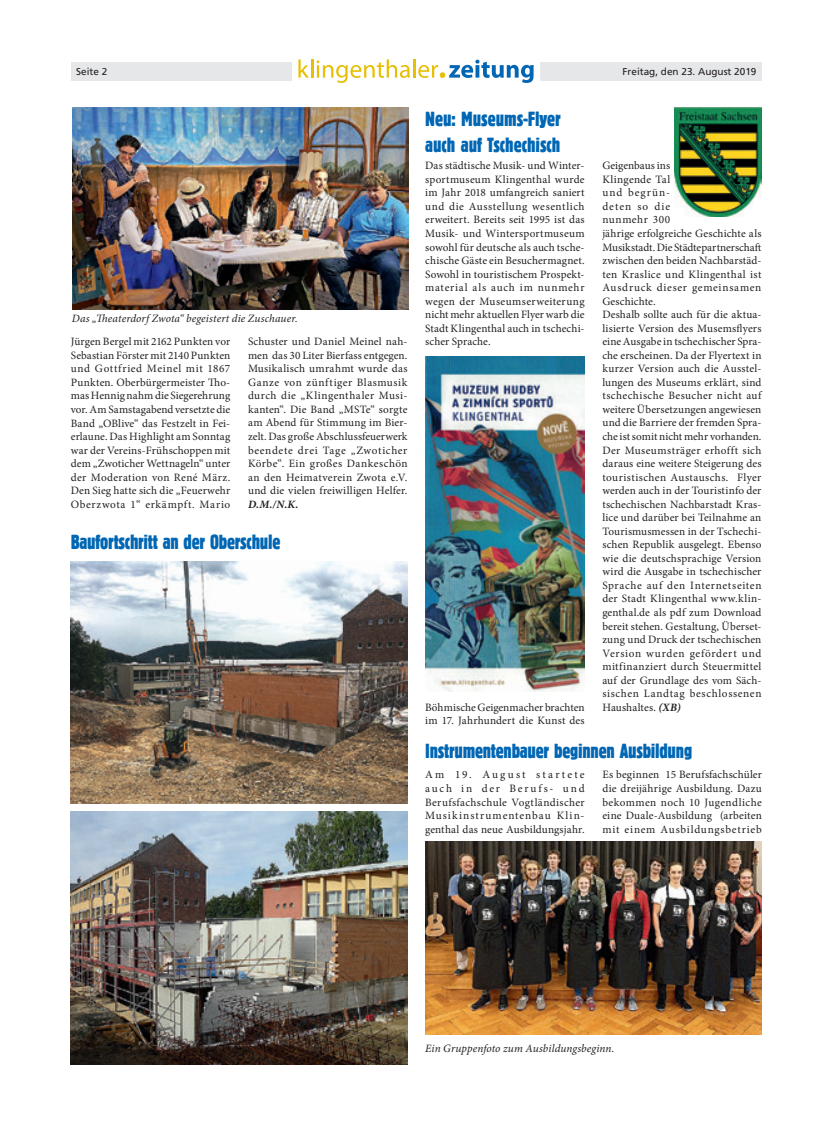
<style>
.page{position:relative;width:815px;height:1134px;background:#fff}
.page>*{position:absolute;margin:0;border:0;box-sizing:border-box;transform-origin:0 0}
.t1{font:21.25px/25.5px "Block D Regu Extr Cond";letter-spacing:-.01em;color:#0166b3}
.t2{font:11.25px/13.5px "Minion Pro";letter-spacing:.015em;color:#231f20;text-align:justify}
.t3{font:italic 11.25px "Minion Pro";letter-spacing:.01em;color:#231f20}
.t4{font:italic 700 11.25px "Minion Pro";color:#231f20}
.t5{font:10px "Frutiger";color:#231f20}
.s1{font-weight:700;font-style:italic}
</style>
<div class="page">
<div style="left:71px;top:62px;width:691px;height:19px;background:#e6e7e9"></div>
<div style="left:292px;top:53px;width:248px;height:44px;background:#fff"></div>
<svg style="left:298px;top:59px;width:236px;height:24px"></svg>
<img style="left:72px;top:108px;width:337px;height:201px">
<img style="left:71px;top:812px;width:336px;height:252px">
<img style="left:71px;top:561px;width:336px;height:243px">
<img style="left:425px;top:842px;width:337px;height:192px">
<img style="left:425px;top:356px;width:159px;height:336px">
<img style="left:674px;top:108px;width:88px;height:108px">
<p class="t5" style="left:76px;top:66px;width:33px">Seite 2</p>
<p class="t5" style="left:623px;top:66px;width:135px">Freitag, den 23. August 2019</p>
<p class="t3" style="left:72px;top:311px;width:227px">Das „Theaterdorf Zwota“ begeistert die Zuschauer.</p>
<p class="t2" style="left:71px;top:335px;width:161px">Jürgen Bergel mit 2162 Punkten vor Sebastian Förster mit 2140 Punkten und Gottfried Meinel mit 1867<br>Punkten. Oberbürgermeister Tho&shy;mas Hennig nahm die Siegerehrung vor. Am Samstagabend versetzte die Band „OBlive“ das Festzelt in Fei&shy;erlaune. Das Highlight am Sonntag war der Vereins-Frühschoppen mit dem „Zwoticher Wettnageln“ unter der Moderation von René März.<br>Den Sieg hatte sich die „Feuerwehr Oberzwota 1“ erkämpft. Mario</p>
<p class="t2" style="left:248px;top:335px;width:161px">Schuster und Daniel Meinel nah&shy;men das 30 Liter Bierfass entgegen.<br>Musikalisch umrahmt wurde das Ganze von zünftiger Blasmusik durch die „Klingenthaler Musi&shy;kanten“. Die Band „MSTe“ sorgte am Abend für Stimmung im Bier&shy;zelt. Das große Abschlussfeuerwerk beendete drei Tage „Zwoticher Körbe“. Ein großes Dankeschön an den Heimatverein Zwota e.V. und die vielen freiwilligen Helfer.</p>
<p class="t4" style="left:248px;top:496px;width:52px">D.M./N.K.</p>
<h1 class="t1" style="left:71px;top:529px;width:211px">Baufortschritt an der Oberschule</h1>
<h1 class="t1" style="left:425px;top:106px;width:137px">Neu: Museums-Flyer auch auf Tschechisch</h1>
<p class="t2" style="left:425px;top:159px;width:161px">Das städtische Musik- und Winter&shy;sportmuseum Klingenthal wurde im Jahr 2018 umfangreich saniert und die Ausstellung wesentlich erweitert. Bereits seit 1995 ist das Musik- und Wintersportmuseum sowohl für deutsche als auch tsche&shy;chische Gäste ein Besuchermagnet.<br>Sowohl in touristischem Prospekt&shy;material als auch im nunmehr wegen der Museumserweiterung nicht mehr aktuellen Flyer warb die Stadt Klingenthal auch in tschechi&shy;scher Sprache.</p>
<p class="t2" style="left:425px;top:700px;width:161px">Böhmische Geigenmacher brachten im 17. Jahrhundert die Kunst des</p>
<p class="t2" style="left:602px;top:159px;width:161px;text-align:left">Geigenbaus ins<br>Klingende Tal<br>und begrün-<br>deten so die<br>nunmehr 300<br>jährige erfolgreiche Geschichte als<br>Musikstadt. Die Städtepartnerschaft zwischen den beiden Nachbarstäd&shy;ten Kraslice und Klingenthal ist<br>Ausdruck dieser gemeinsamen<br>Geschichte.<br>Deshalb sollte auch für die aktua&shy;lisierte Version des Musemsflyers eine Ausgabe in tschechischer Spra&shy;che erscheinen. Da der Flyertext in kurzer Version auch die Ausstel&shy;lungen des Museums erklärt, sind tschechische Besucher nicht auf weitere Übersetzungen angewiesen und die Barriere der fremden Spra&shy;che ist somit nicht mehr vorhanden.<br>Der Museumsträger erhofft sich daraus eine weitere Steigerung des touristischen Austauschs. Flyer werden auch in der Touristinfo der tschechischen Nachbarstadt Kras&shy;lice und darüber bei Teilnahme an<br>Tourismusmessen in der Tschechi&shy;schen Republik ausgelegt. Ebenso wie die deutschsprachige Version wird die Ausgabe in tschechischer<br>Sprache auf den Internetseiten der Stadt Klingenthal www.klin&shy;genthal.de als pdf zum Download bereit stehen. Gestaltung, Überset&shy;zung und Druck der tschechischen<br>Version wurden gefördert und mitfinanziert durch Steuermittel auf der Grundlage des vom Säch&shy;sischen Landtag beschlossenen<br>Haushaltes. <span class="s1">(XB)</span></p>
<h1 class="t1" style="left:425px;top:738px;width:268px">Instrumentenbauer beginnen Ausbildung</h1>
<p class="t2" style="left:425px;top:768px;width:161px">Am 19. August startete auch in der Berufs- und Berufsfachschule Vogtländischer Musikinstrumentenbau Klin&shy;genthal das neue Ausbildungsjahr.</p>
<p class="t2" style="left:602px;top:768px;width:161px">Es beginnen 15 Berufsfachschüler die dreijährige Ausbildung. Dazu bekommen noch 10 Jugendliche eine Duale-Ausbildung (arbeiten mit einem Ausbildungsbetrieb</p>
<p class="t3" style="left:425px;top:1040px;width:191px">Ein Gruppenfoto zum Ausbildungsbeginn.</p>
</div>
